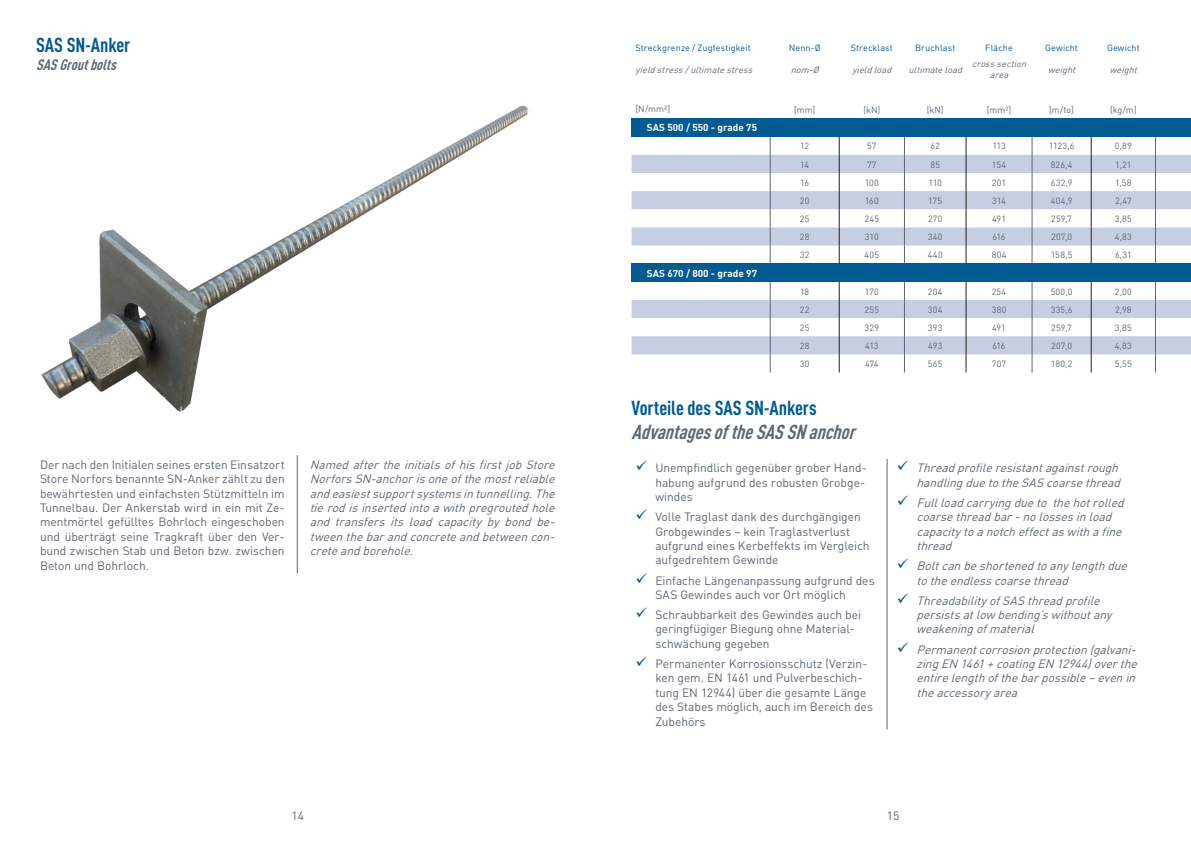
<style>
.page{position:relative;width:1191px;height:842px;background:#fff}
.page>*{position:absolute;margin:0;border:0;box-sizing:border-box;transform-origin:0 0}
.t1{font:700 20px "DIN Cond";letter-spacing:-.005em;color:#015a92}
.t2{font:italic 700 20px "DIN Cond";color:#5b6771}
.t3{font:italic 700 15px "DIN Cond";color:#5b6771}
.t4{font:12px/14.4px "DIN";letter-spacing:-.005em;color:#5b6771}
.t5{font:italic 12px/14.4px "DIN";color:#5b6771}
.t6{font:700 10px "DIN";color:#fff}
.t7{font:9px "DIN";letter-spacing:.02em;color:#5b6771}
.t8{font:italic 9px/10.8px "DIN";color:#5b6771;text-align:center}
.t9{font:9px "DIN";letter-spacing:.01em;color:#015a92}
</style>
<div class="page">
<hr style="left:297px;top:455px;width:1px;height:119px;background:#5b6771">
<hr style="left:887px;top:459px;width:1px;height:270px;background:#5b6771">
<div style="left:631px;top:119px;width:560px;height:18px;background:#015a92"></div>
<svg style="left:631px;top:155px;width:560px;height:199px"></svg>
<div style="left:631px;top:264px;width:560px;height:18px;background:#015a92"></div>
<svg style="left:770px;top:137px;width:1px;height:127px"></svg>
<svg style="left:904px;top:137px;width:1px;height:127px"></svg>
<svg style="left:1032px;top:137px;width:1px;height:127px"></svg>
<svg style="left:1155px;top:137px;width:1px;height:127px"></svg>
<svg style="left:770px;top:282px;width:1px;height:90px"></svg>
<svg style="left:904px;top:282px;width:1px;height:90px"></svg>
<svg style="left:1032px;top:282px;width:1px;height:90px"></svg>
<svg style="left:1155px;top:282px;width:1px;height:90px"></svg>
<svg style="left:839px;top:137px;width:1px;height:127px"></svg>
<svg style="left:966px;top:137px;width:1px;height:127px"></svg>
<svg style="left:1091px;top:137px;width:1px;height:127px"></svg>
<svg style="left:839px;top:282px;width:1px;height:90px"></svg>
<svg style="left:966px;top:282px;width:1px;height:90px"></svg>
<svg style="left:1091px;top:282px;width:1px;height:90px"></svg>
<img style="left:41px;top:105px;width:487px;height:307px">
<h1 class="t1" style="left:36px;top:33px;width:96px">SAS SN-Anker</h1>
<p class="t3" style="left:36px;top:56px;width:86px">SASGroutbolts</p>
<p class="t9" style="left:635px;top:42px;width:117px">Streckgrenze / Zugfestigkeit</p>
<p class="t9" style="left:789px;top:42px;width:33px">Nenn-Ø</p>
<p class="t9" style="left:850px;top:42px;width:44px">Strecklast</p>
<p class="t9" style="left:915px;top:42px;width:42px">Bruchlast</p>
<p class="t9" style="left:985px;top:42px;width:29px">Fläche</p>
<p class="t9" style="left:1045px;top:42px;width:34px">Gewicht</p>
<p class="t9" style="left:1107px;top:42px;width:34px">Gewicht</p>
<p class="t8" style="left:635px;top:64px;width:121px">yieldstress/ultimatestress</p>
<p class="t8" style="left:790px;top:64px;width:32px">nom-Ø</p>
<p class="t8" style="left:852px;top:64px;width:43px">yieldload</p>
<p class="t8" style="left:908px;top:64px;width:58px">ultimateload</p>
<p class="t8" style="left:972px;top:59px;width:59px">crosssection area</p>
<p class="t8" style="left:1048px;top:64px;width:31px">weight</p>
<p class="t8" style="left:1109px;top:64px;width:31px">weight</p>
<p class="t7" style="left:635px;top:103px;width:36px">[N/mm²]</p>
<p class="t7" style="left:794px;top:104px;width:23px">[mm]</p>
<p class="t7" style="left:863px;top:104px;width:18px">[kN]</p>
<p class="t7" style="left:926px;top:104px;width:18px">[kN]</p>
<p class="t7" style="left:986px;top:104px;width:26px">[mm²]</p>
<p class="t7" style="left:1049px;top:104px;width:26px">[m/to]</p>
<p class="t7" style="left:1110px;top:104px;width:28px">[kg/m]</p>
<p class="t6" style="left:647px;top:121px;width:112px">SAS 500 / 550 - grade 75</p>
<p class="t7" style="left:800px;top:141px;width:11px">12</p>
<p class="t7" style="left:867px;top:141px;width:11px">57</p>
<p class="t7" style="left:930px;top:141px;width:11px">62</p>
<p class="t7" style="left:992px;top:141px;width:15px">113</p>
<p class="t7" style="left:1048px;top:141px;width:27px">1123,6</p>
<p class="t7" style="left:1114px;top:141px;width:18px">0,89</p>
<p class="t7" style="left:800px;top:159px;width:11px">14</p>
<p class="t7" style="left:867px;top:159px;width:11px">77</p>
<p class="t7" style="left:930px;top:159px;width:11px">85</p>
<p class="t7" style="left:992px;top:159px;width:16px">154</p>
<p class="t7" style="left:1050px;top:159px;width:23px">826,4</p>
<p class="t7" style="left:1115px;top:159px;width:18px">1,21</p>
<p class="t7" style="left:800px;top:177px;width:11px">16</p>
<p class="t7" style="left:864px;top:177px;width:16px">100</p>
<p class="t7" style="left:928px;top:177px;width:15px">110</p>
<p class="t7" style="left:992px;top:177px;width:16px">201</p>
<p class="t7" style="left:1050px;top:177px;width:23px">632,9</p>
<p class="t7" style="left:1115px;top:177px;width:18px">1,58</p>
<p class="t7" style="left:800px;top:195px;width:11px">20</p>
<p class="t7" style="left:865px;top:195px;width:16px">160</p>
<p class="t7" style="left:928px;top:195px;width:15px">175</p>
<p class="t7" style="left:992px;top:195px;width:15px">314</p>
<p class="t7" style="left:1050px;top:195px;width:23px">404,9</p>
<p class="t7" style="left:1115px;top:195px;width:18px">2,47</p>
<p class="t7" style="left:800px;top:213px;width:11px">25</p>
<p class="t7" style="left:864px;top:213px;width:16px">245</p>
<p class="t7" style="left:928px;top:213px;width:16px">270</p>
<p class="t7" style="left:992px;top:213px;width:15px">491</p>
<p class="t7" style="left:1051px;top:213px;width:22px">259,7</p>
<p class="t7" style="left:1114px;top:213px;width:18px">3,85</p>
<p class="t7" style="left:800px;top:231px;width:11px">28</p>
<p class="t7" style="left:865px;top:231px;width:15px">310</p>
<p class="t7" style="left:928px;top:231px;width:16px">340</p>
<p class="t7" style="left:992px;top:231px;width:15px">616</p>
<p class="t7" style="left:1051px;top:231px;width:23px">207,0</p>
<p class="t7" style="left:1114px;top:231px;width:19px">4,83</p>
<p class="t7" style="left:800px;top:250px;width:11px">32</p>
<p class="t7" style="left:864px;top:250px;width:16px">405</p>
<p class="t7" style="left:927px;top:250px;width:16px">440</p>
<p class="t7" style="left:991px;top:250px;width:16px">804</p>
<p class="t7" style="left:1051px;top:250px;width:23px">158,5</p>
<p class="t7" style="left:1115px;top:250px;width:18px">6,31</p>
<p class="t6" style="left:647px;top:267px;width:112px">SAS 670 / 800 - grade 97</p>
<p class="t7" style="left:800px;top:286px;width:11px">18</p>
<p class="t7" style="left:865px;top:286px;width:15px">170</p>
<p class="t7" style="left:928px;top:286px;width:16px">204</p>
<p class="t7" style="left:991px;top:286px;width:16px">254</p>
<p class="t7" style="left:1050px;top:286px;width:23px">500,0</p>
<p class="t7" style="left:1114px;top:286px;width:19px">2,00</p>
<p class="t7" style="left:800px;top:304px;width:11px">22</p>
<p class="t7" style="left:864px;top:304px;width:16px">255</p>
<p class="t7" style="left:928px;top:304px;width:16px">304</p>
<p class="t7" style="left:991px;top:304px;width:16px">380</p>
<p class="t7" style="left:1050px;top:304px;width:23px">335,6</p>
<p class="t7" style="left:1115px;top:304px;width:18px">2,98</p>
<p class="t7" style="left:800px;top:322px;width:11px">25</p>
<p class="t7" style="left:864px;top:322px;width:16px">329</p>
<p class="t7" style="left:928px;top:322px;width:16px">393</p>
<p class="t7" style="left:992px;top:322px;width:15px">491</p>
<p class="t7" style="left:1051px;top:322px;width:22px">259,7</p>
<p class="t7" style="left:1114px;top:322px;width:18px">3,85</p>
<p class="t7" style="left:800px;top:340px;width:11px">28</p>
<p class="t7" style="left:865px;top:340px;width:15px">413</p>
<p class="t7" style="left:928px;top:340px;width:16px">493</p>
<p class="t7" style="left:992px;top:340px;width:15px">616</p>
<p class="t7" style="left:1051px;top:340px;width:23px">207,0</p>
<p class="t7" style="left:1114px;top:340px;width:19px">4,83</p>
<p class="t7" style="left:800px;top:358px;width:11px">30</p>
<p class="t7" style="left:865px;top:358px;width:15px">474</p>
<p class="t7" style="left:928px;top:358px;width:16px">565</p>
<p class="t7" style="left:991px;top:358px;width:16px">707</p>
<p class="t7" style="left:1050px;top:358px;width:23px">180,2</p>
<p class="t7" style="left:1114px;top:358px;width:18px">5,55</p>
<h1 class="t1" style="left:631px;top:396px;width:187px">Vorteile des SAS SN-Ankers</h1>
<h1 class="t2" style="left:631px;top:420px;width:231px">AdvantagesoftheSASSNanchor</h1>
<p class="t4" style="left:40px;top:457px;width:246px;text-align:justify">Der nach den Initialen seines ersten Einsatzort Store Norfors benannte SN-Anker zählt zu den bewährtesten und einfachsten Stützmitteln im Tunnelbau. Der Ankerstab wird in ein mit Ze&shy;mentmörtel gefülltes Bohrloch eingeschoben und überträgt seine Tragkraft über den Ver&shy;bund zwischen Stab und Beton bzw. zwischen Beton und Bohrloch.</p>
<p class="t5" style="left:310px;top:457px;width:250px;text-align:justify">NamedaftertheinitialsofhisfirstjobStore NorforsSN-anchorisoneofthemostreliable andeasiestsupportsystemsintunnelling.The tierodisinsertedintoawithpregroutedhole and transfers its load capacity by bond be&shy;tweenthebarandconcreteandbetweencon&shy;creteandborehole.</p>
<p class="t4" style="left:655px;top:461px;width:213px">Unempfindlich gegenüber grober Hand&shy;habung aufgrund des robusten Grobge&shy;windes</p>
<p class="t4" style="left:655px;top:510px;width:216px">Volle Traglast dank des durchgängigen Grobgewindes – kein Traglastverlust aufgrund eines Kerbeffekts im Vergleich aufgedrehtem Gewinde</p>
<p class="t4" style="left:655px;top:573px;width:221px">Einfache Längenanpassung aufgrund des<br>SAS Gewindes auch vor Ort möglich</p>
<p class="t4" style="left:655px;top:607px;width:207px">Schraubbarkeit des Gewindes auch bei geringfügiger Biegung ohne Material&shy;schwächung gegeben</p>
<p class="t4" style="left:655px;top:656px;width:219px">Permanenter Korrosionsschutz (Verzin&shy;ken gem. EN 1461 und Pulverbeschich&shy;tung EN 12944) über die gesamte Länge des Stabes möglich, auch im Bereich des<br>Zubehörs</p>
<p class="t5" style="left:916px;top:461px;width:209px">Threadprofileresistantagainstrough handlingduetotheSAScoarsethread</p>
<p class="t5" style="left:916px;top:495px;width:212px">Fullloadcarryingdueto thehotrolled coarsethreadbar-nolossesinload capacitytoanotcheffectaswithafine thread</p>
<p class="t5" style="left:916px;top:559px;width:216px">Boltcanbeshortenedtoanylengthdue totheendlesscoarsethread</p>
<p class="t5" style="left:916px;top:593px;width:200px">ThreadabilityofSASthreadprofile persistsatlow bending’swithoutany weakeningofmaterial</p>
<p class="t5" style="left:916px;top:642px;width:226px">Permanentcorrosionprotection(galvani&shy;zingEN 1461+coatingEN 12944)overthe entirelengthofthebarpossible–evenin theaccessoryarea</p>
<p class="t4" style="left:291px;top:809px;width:14px">14</p>
<p class="t4" style="left:887px;top:809px;width:14px">15</p>
</div>
